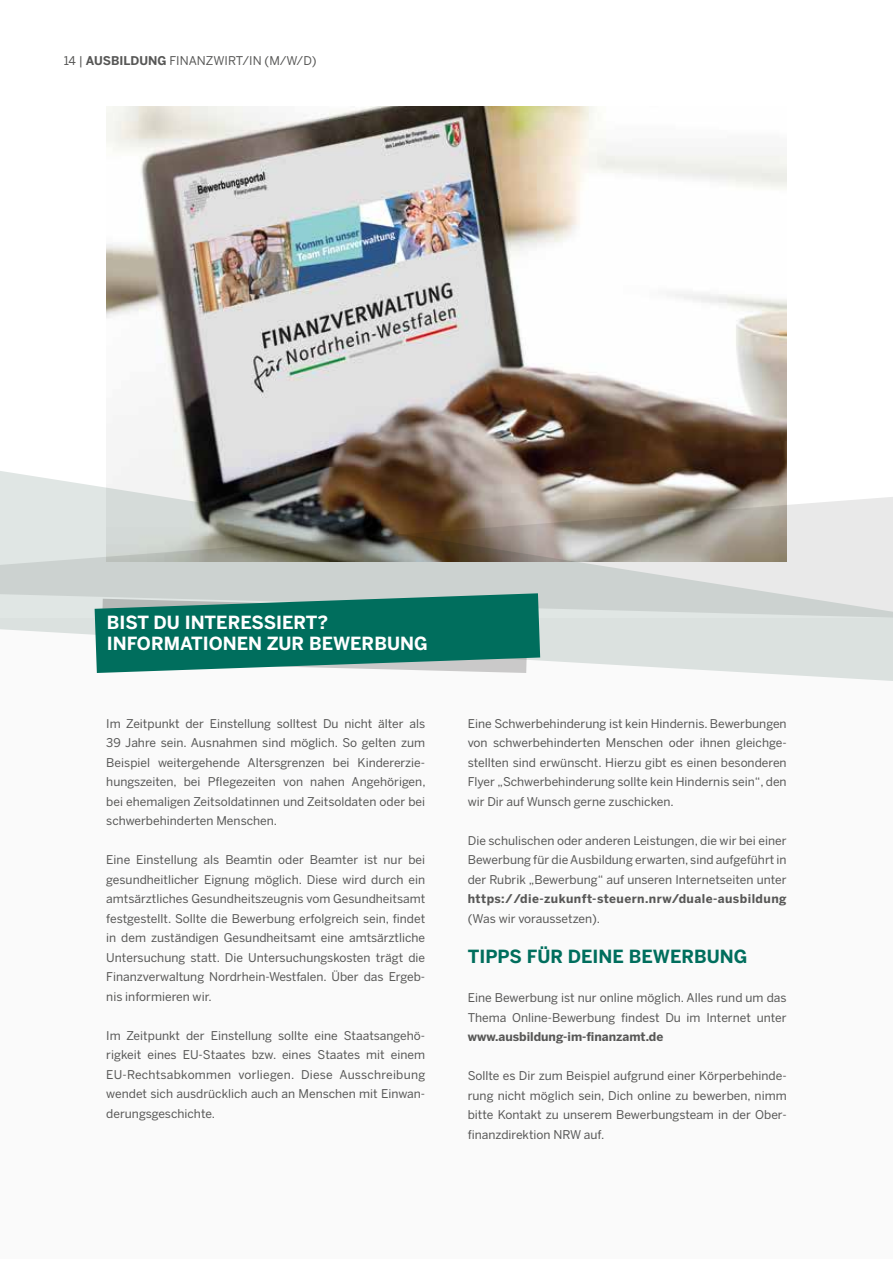
<style>
.page{position:relative;width:893px;height:1263px;background:#fff}
.page>*{position:absolute;margin:0;border:0;box-sizing:border-box;transform-origin:0 0}
.t1{font:700 18px/21px "Benton Sans";color:#fff}
.t2{font:700 18px "Benton Sans";color:#006e5d}
.t3{font:12px/19.5px "Benton Sans";color:#575756;text-align:justify}
.t4{font:700 12px "Benton Sans";letter-spacing:.035em;color:#575756}
.t5{font:700 12px "Benton Sans";color:#575756}
.s1{font-weight:700}
</style>
<div class="page">
<img style="left:106px;top:106px;width:681px;height:361px">
<div style="left:0;top:619px;width:893px;height:640px;background:#fafafa"></div>
<svg style="left:0;top:467px;width:893px;height:214px"></svg>
<svg style="left:0;top:497px;width:893px;height:121px;background:#b6b6b0"></svg>
<svg style="left:95px;top:593px;width:445px;height:80px;background:#2a8275"></svg>
<p class="t3" style="left:64px;top:51px;width:254px">14 | <span class="s1">AUSBILDUNG</span> FINANZWIRT/IN (M/W/D)</p>
<h1 class="t1" style="left:107px;top:612px;width:322px">BIST DU INTERESSIERT?<br>INFORMATIONEN ZUR BEWERBUNG</h1>
<p class="t3" style="left:106px;top:713px;width:321px">Im Zeitpunkt der Einstellung solltest Du nicht älter als 39 Jahre sein. Ausnahmen sind möglich. So gelten zum Beispiel weitergehende Altersgrenzen bei Kindererzie&shy;hungszeiten, bei Pflegezeiten von nahen Angehörigen, bei ehemaligen Zeitsoldatinnen und Zeitsoldaten oder bei schwerbehinderten Menschen.</p>
<p class="t3" style="left:106px;top:850px;width:320px">Eine Einstellung als Beamtin oder Beamter ist nur bei gesundheitlicher Eignung möglich. Diese wird durch ein amtsärztliches Gesundheitszeugnis vom Gesundheitsamt festgestellt. Sollte die Bewerbung erfolgreich sein, findet in dem zuständigen Gesundheitsamt eine amtsärztliche Untersuchung statt. Die Untersuchungskosten trägt die Finanzverwaltung Nordrhein-Westfalen. Über das Ergeb&shy;nis informieren wir.</p>
<p class="t3" style="left:106px;top:1025px;width:320px">Im Zeitpunkt der Einstellung sollte eine Staatsangehö&shy;rigkeit eines EU-Staates bzw. eines Staates mit einem EU-Rechtsabkommen vorliegen. Diese Ausschreibung wendet sich ausdrücklich auch an Menschen mit Einwan&shy;derungsgeschichte.</p>
<p class="t3" style="left:468px;top:713px;width:320px">Eine Schwerbehinderung ist kein Hindernis. Bewerbungen von schwerbehinderten Menschen oder ihnen gleichge&shy;stellten sind erwünscht. Hierzu gibt es einen besonderen Flyer „Schwerbehinderung sollte kein Hindernis sein“, den wir Dir auf Wunsch gerne zuschicken.</p>
<p class="t3" style="left:468px;top:830px;width:320px">Die schulischen oder anderen Leistungen, die wir bei einer Bewerbung für die Ausbildung erwarten, sind aufgeführt in der Rubrik „Bewerbung“ auf unseren Internetseiten unter</p>
<p class="t4" style="left:468px;top:892px;width:320px">https://die-zukunft-steuern.nrw/duale-ausbildung</p>
<p class="t3" style="left:468px;top:908px;width:134px">(Was wir voraussetzen).</p>
<h1 class="t2" style="left:468px;top:946px;width:281px">TIPPS FÜR DEINE BEWERBUNG</h1>
<p class="t3" style="left:468px;top:988px;width:320px">Eine Bewerbung ist nur online möglich. Alles rund um das<br>Thema Online-Bewerbung findest Du im Internet unter</p>
<p class="t5" style="left:468px;top:1030px;width:197px">www.ausbildung-im-finanzamt.de</p>
<p class="t3" style="left:468px;top:1066px;width:320px">Sollte es Dir zum Beispiel aufgrund einer Körperbehinde&shy;rung nicht möglich sein, Dich online zu bewerben, nimm bitte Kontakt zu unserem Bewerbungsteam in der Ober&shy;finanzdirektion NRW auf.</p>
</div>
